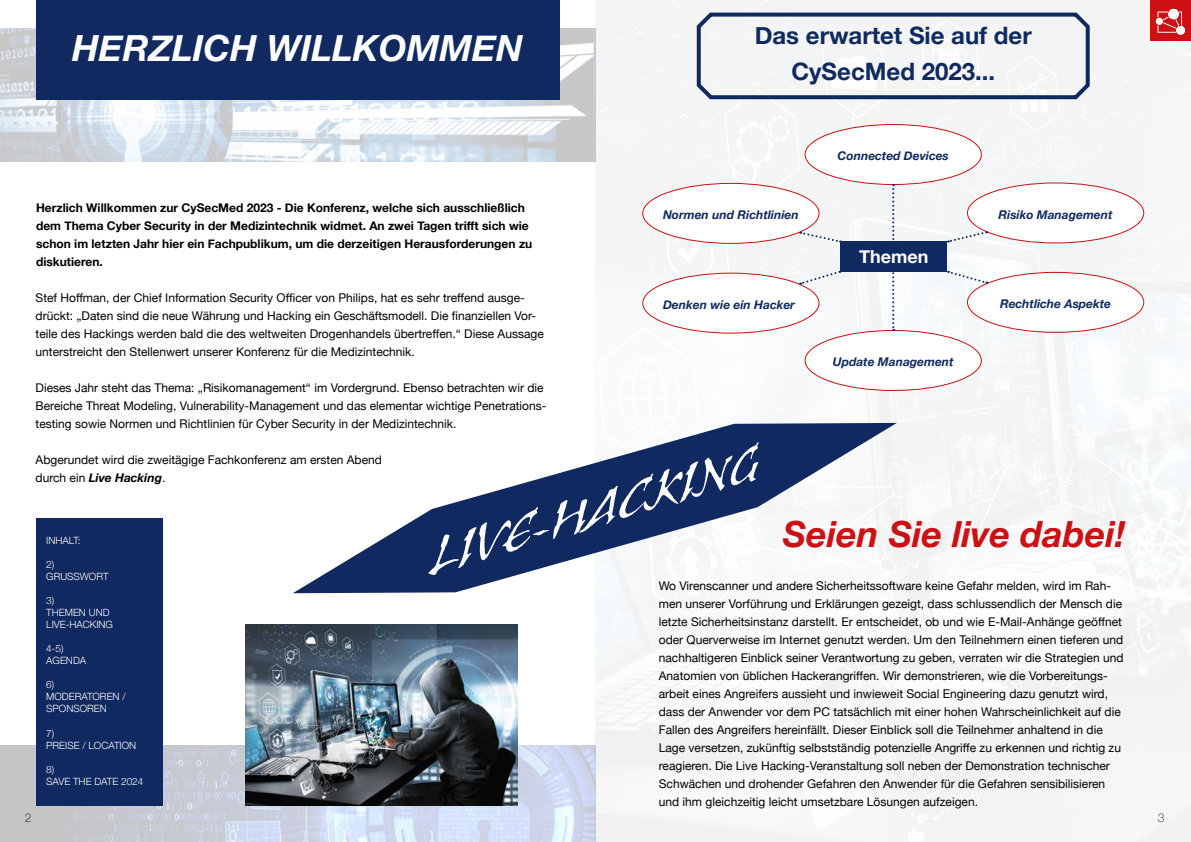
<style>
.page{position:relative;width:1191px;height:842px;background:#fff}
.page>*{position:absolute;margin:0;border:0;box-sizing:border-box;transform-origin:0 0}
.t1{font:48px "Banshee Std";color:#fff}
.t2{font:italic 700 36px "Helvetica Neue";color:#fff}
.t3{font:italic 700 36px "Helvetica Neue";color:#cd1013}
.t4{font:700 24px/36px "Helvetica Neue";color:#102960;text-align:center}
.t5{font:700 18px "Helvetica Neue";color:#fff}
.t6{font:12px/18px "Helvetica Neue";color:#000}
.t7{font:700 12px/18px "Helvetica Neue";color:#000}
.t8{font:italic 700 12px "Helvetica Neue";color:#102960}
.t9{font:100 12px "Helvetica Neue";color:#000}
.t10{font:300 10px/12px "Helvetica Neue";color:#fff}
.s1{font-weight:700;font-style:italic}
</style>
<div class="page">
<div style="left:595px;top:0;width:596px;height:842px;background:#f5f6f7"></div>
<img style="left:0;top:746px;width:595px;height:96px">
<img style="left:0;top:29px;width:595px;height:132px">
<div style="left:36px;top:0;width:523px;height:99px;background:#102960"></div>
<svg style="left:293px;top:423px;width:604px;height:170px"></svg>
<div style="left:643px;top:183px;width:176px;height:60px;background:#fff;border-radius:50%"></div>
<div style="left:805px;top:330px;width:176px;height:60px;background:#fff;border-radius:50%"></div>
<div style="left:643px;top:273px;width:176px;height:60px;background:#fff;border-radius:50%"></div>
<div style="left:967px;top:272px;width:176px;height:60px;background:#fff;border-radius:50%"></div>
<div style="left:805px;top:125px;width:176px;height:59px;background:#fff;border-radius:50%"></div>
<div style="left:967px;top:183px;width:176px;height:60px;background:#fff;border-radius:50%"></div>
<div style="left:840px;top:241px;width:107px;height:31px;background:#102960"></div>
<div style="left:36px;top:519px;width:126px;height:287px;background:#102960"></div>
<svg style="left:695px;top:9px;width:396px;height:92px"></svg>
<svg style="left:892px;top:184px;width:2px;height:57px"></svg>
<svg style="left:892px;top:272px;width:2px;height:59px"></svg>
<svg style="left:948px;top:270px;width:39px;height:15px"></svg>
<svg style="left:800px;top:231px;width:41px;height:12px"></svg>
<svg style="left:799px;top:270px;width:41px;height:15px"></svg>
<svg style="left:947px;top:231px;width:40px;height:12px"></svg>
<img style="left:246px;top:625px;width:272px;height:181px">
<div style="left:1150px;top:0;width:41px;height:41px;background:#cd1013"></div>
<svg style="left:1155px;top:9px;width:30px;height:26px"></svg>
<h2 class="t2" style="left:72px;top:20px;width:452px">HERZLICH WILLKOMMEN</h2>
<h3 class="t4" style="left:754px;top:18px;width:278px">Das erwartet Sie auf der<br>CySecMed 2023...</h3>
<p class="t8" style="left:837px;top:147px;width:113px">Connected Devices</p>
<p class="t7" style="left:36px;top:199px;width:498px">Herzlich Willkommen zur CySecMed 2023 - Die Konferenz, welche sich ausschließlich dem Thema Cyber Security in der Medizintechnik widmet. An zwei Tagen trifft sich wie schon im letzten Jahr hier ein Fachpublikum, um die derzeitigen Herausforderungen zu diskutieren.</p>
<p class="t6" style="left:36px;top:289px;width:510px">Stef Hoffman, der Chief Information Security Officer von Philips, hat es sehr treffend ausge&shy;drückt: „Daten sind die neue Währung und Hacking ein Geschäftsmodell. Die finanziellen Vor&shy;teile des Hackings werden bald die des weltweiten Drogenhandels übertreffen.“ Diese Aussage unterstreicht den Stellenwert unserer Konferenz für die Medizintechnik.</p>
<p class="t6" style="left:36px;top:379px;width:512px">Dieses Jahr steht das Thema: „Risikomanagement“ im Vordergrund. Ebenso betrachten wir die<br>Bereiche Threat Modeling, Vulnerability-Management und das elementar wichtige Penetrations&shy;testing sowie Normen und Richtlinien für Cyber Security in der Medizintechnik.</p>
<p class="t6" style="left:36px;top:451px;width:348px">Abgerundet wird die zweitägige Fachkonferenz am ersten Abend durch ein <span class="s1">Live Hacking</span>.</p>
<p class="t8" style="left:998px;top:205px;width:115px">Risiko Management</p>
<p class="t8" style="left:663px;top:206px;width:137px">Normen und Richtlinien</p>
<h3 class="t5" style="left:859px;top:242px;width:71px">Themen</h3>
<p class="t8" style="left:663px;top:295px;width:133px">Denken wie ein Hacker</p>
<p class="t8" style="left:1000px;top:294px;width:113px">Rechtliche Aspekte</p>
<p class="t8" style="left:832px;top:353px;width:122px">Update Management</p>
<h1 class="t1" style="left:421px;top:530px;width:345px;rotate:-16deg">LIVE-HACKING</h1>
<h2 class="t3" style="left:782px;top:506px;width:344px">Seien Sie live dabei!</h2>
<p class="t10" style="left:46px;top:534px;width:36px">INHALT:</p>
<p class="t10" style="left:46px;top:558px;width:64px">2)<br>GRUSSWORT</p>
<p class="t10" style="left:46px;top:594px;width:68px">3)<br>THEMEN UND<br>LIVE-HACKING</p>
<p class="t10" style="left:46px;top:642px;width:41px">4-5)<br>AGENDA</p>
<p class="t10" style="left:46px;top:678px;width:81px">6)<br>MODERATOREN /<br>SPONSOREN</p>
<p class="t10" style="left:46px;top:726px;width:91px">7)<br>PREISE / LOCATION</p>
<p class="t10" style="left:46px;top:762px;width:99px">8)<br>SAVE THE DATE 2024</p>
<p class="t6" style="left:659px;top:577px;width:466px">Wo Virenscanner und andere Sicherheitssoftware keine Gefahr melden, wird im Rah&shy;men unserer Vorführung und Erklärungen gezeigt, dass schlussendlich der Mensch die letzte Sicherheitsinstanz darstellt. Er entscheidet, ob und wie E-Mail-Anhänge geöffnet oder Querverweise im Internet genutzt werden. Um den Teilnehmern einen tieferen und nachhaltigeren Einblick seiner Verantwortung zu geben, verraten wir die Strategien und Anatomien von üblichen Hackerangriffen. Wir demonstrieren, wie die Vorbereitungs&shy;arbeit eines Angreifers aussieht und inwieweit Social Engineering dazu genutzt wird, dass der Anwender vor dem PC tatsächlich mit einer hohen Wahrscheinlichkeit auf die Fallen des Angreifers hereinfällt. Dieser Einblick soll die Teilnehmer anhaltend in die Lage versetzen, zukünftig selbstständig potenzielle Angriffe zu erkennen und richtig zu reagieren. Die Live Hacking-Veranstaltung soll neben der Demonstration technischer Schwächen und drohender Gefahren den Anwender für die Gefahren sensibilisieren und ihm gleichzeitig leicht umsetzbare Lösungen aufzeigen.</p>
<p class="t9" style="left:25px;top:808px;width:8px">2</p>
<p class="t9" style="left:1157px;top:808px;width:8px">3</p>
</div>
